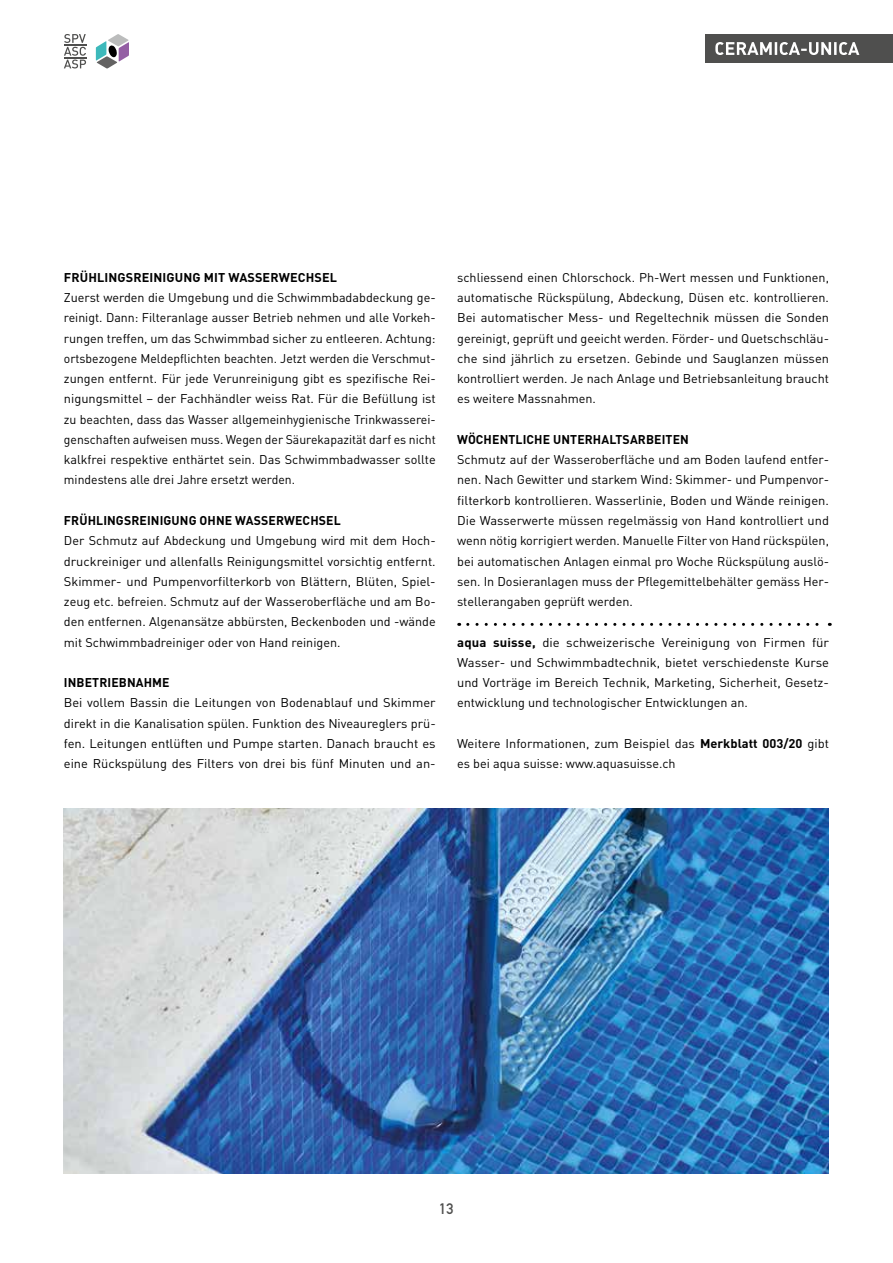
<style>
.page{position:relative;width:893px;height:1263px;background:#fff}
.page>*{position:absolute;margin:0;border:0;box-sizing:border-box;transform-origin:0 0}
.t1{font:700 15px "DIN Alternate";color:#4f4f4e}
.t2{font:12.6px/20.2px "DINOT";color:#000;text-align:justify}
.t3{font:12.6px/20.2px "DINOT";color:#000;text-align:justify;scale:1.04 1}
.t4{font:700 12.6px "DINOT";letter-spacing:.01em;color:#000}
.s1{font-weight:700}
</style>
<div class="page">
<svg style="left:96px;top:34px;width:33px;height:35px"></svg>
<svg style="left:64px;top:34px;width:22px;height:34px"></svg>
<img style="left:64px;top:809px;width:765px;height:364px">
<div style="left:706px;top:34px;width:187px;height:28px;background:#4f4f4e"></div>
<svg style="left:715px;top:42px;width:144px;height:13px"></svg>
<svg style="left:468px;top:623px;width:362px;height:3px"></svg>
<p class="t4" style="left:64px;top:269px;width:275px">FRÜHLINGSREINIGUNG MIT WASSERWECHSEL</p>
<p class="t2" style="left:64px;top:287px;width:373px">Zuerst werden die Umgebung und die Schwimmbadabdeckung ge&shy;reinigt. Dann: Filteranlage ausser Betrieb nehmen und alle Vorkeh&shy;rungen treffen, um das Schwimmbad sicher zu entleeren. Achtung: ortsbezogene Meldepflichten beachten. Jetzt werden die Verschmut&shy;zungen entfernt. Für jede Verunreinigung gibt es spezifische Rei&shy;nigungsmittel – der Fachhändler weiss Rat. Für die Befüllung ist zu beachten, dass das Wasser allgemeinhygienische Trinkwasserei&shy;genschaften aufweisen muss. Wegen der Säurekapazität darf es nicht kalkfrei respektive enthärtet sein. Das Schwimmbadwasser sollte mindestens alle drei Jahre ersetzt werden.</p>
<p class="t4" style="left:64px;top:512px;width:278px">FRÜHLINGSREINIGUNG OHNE WASSERWECHSEL</p>
<p class="t2" style="left:64px;top:530px;width:373px">Der Schmutz auf Abdeckung und Umgebung wird mit dem Hoch&shy;druckreiniger und allenfalls Reinigungsmittel vorsichtig entfernt.<br>Skimmer- und Pumpenvorfilterkorb von Blättern, Blüten, Spiel&shy;zeug etc. befreien. Schmutz auf der Wasseroberfläche und am Bo&shy;den entfernen. Algenansätze abbürsten, Beckenboden und -wände mit Schwimmbadreiniger oder von Hand reinigen.</p>
<p class="t4" style="left:64px;top:674px;width:107px">INBETRIEBNAHME</p>
<p class="t2" style="left:64px;top:692px;width:373px">Bei vollem Bassin die Leitungen von Bodenablauf und Skimmer direkt in die Kanalisation spülen. Funktion des Niveaureglers prü&shy;fen. Leitungen entlüften und Pumpe starten. Danach braucht es eine Rückspülung des Filters von drei bis fünf Minuten und an-</p>
<p class="t2" style="left:457px;top:267px;width:373px">schliessend einen Chlorschock. Ph-Wert messen und Funktionen, automatische Rückspülung, Abdeckung, Düsen etc. kontrollieren.<br>Bei automatischer Mess- und Regeltechnik müssen die Sonden gereinigt, geprüft und geeicht werden. Förder- und Quetschschläu&shy;che sind jährlich zu ersetzen. Gebinde und Sauglanzen müssen kontrolliert werden. Je nach Anlage und Betriebsanleitung braucht es weitere Massnahmen.</p>
<p class="t4" style="left:457px;top:431px;width:233px">WÖCHENTLICHE UNTERHALTSARBEITEN</p>
<p class="t2" style="left:457px;top:449px;width:373px">Schmutz auf der Wasseroberfläche und am Boden laufend entfer&shy;nen. Nach Gewitter und starkem Wind: Skimmer- und Pumpenvor&shy;filterkorb kontrollieren. Wasserlinie, Boden und Wände reinigen.<br>Die Wasserwerte müssen regelmässig von Hand kontrolliert und wenn nötig korrigiert werden. Manuelle Filter von Hand rückspülen, bei automatischen Anlagen einmal pro Woche Rückspülung auslö&shy;sen. In Dosieranlagen muss der Pflegemittelbehälter gemäss Her&shy;stellerangaben geprüft werden.</p>
<p class="t3" style="left:457px;top:632px;width:359px"><span class="s1">aqua suisse,</span> die schweizerische Vereinigung von Firmen für Wasser- und Schwimmbadtechnik, bietet verschiedenste Kurse und Vorträge im Bereich Technik, Marketing, Sicherheit, Gesetz&shy;entwicklung und technologischer Entwicklungen an.</p>
<p class="t2" style="left:457px;top:733px;width:373px">Weitere Informationen, zum Beispiel das <span class="s1">Merkblatt 003/20</span> gibt es bei aqua suisse: www.aquasuisse.ch</p>
<p class="t1" style="left:439px;top:1197px;width:16px">13</p>
</div>
